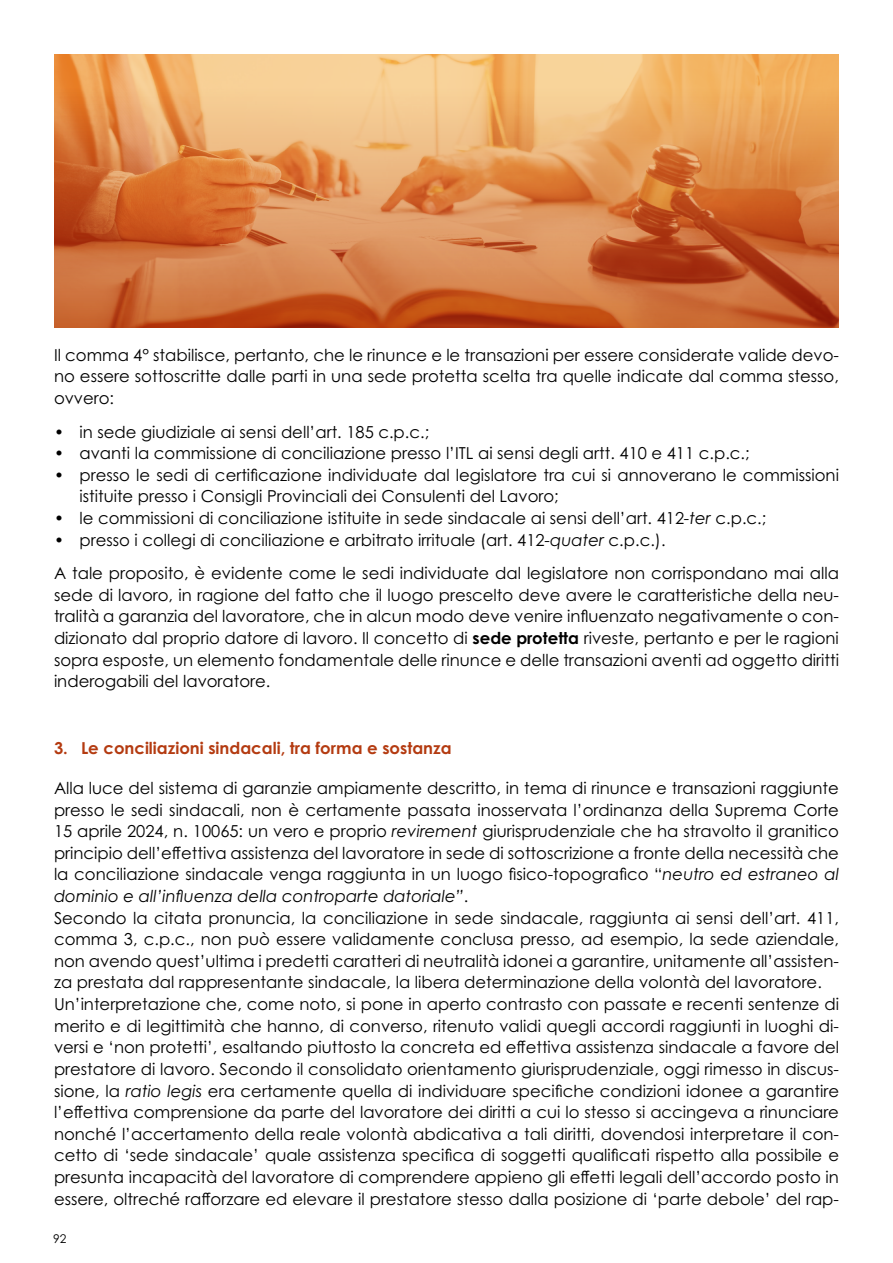
<style>
.page{position:relative;width:893px;height:1263px;background:#fff}
.page>*{position:absolute;margin:0;border:0;box-sizing:border-box;transform-origin:0 0}
.t1{font:16.5px/21.6px "Century Gothic Pro";color:#000}
.t2{font:700 16.5px "Century Gothic Pro";color:#b43b11}
.t3{font:12px "Century Gothic Pro";color:#000}
.s1{font-style:italic}
.s2{font-weight:700}
</style>
<div class="page">
<img style="left:54px;top:54px;width:785px;height:273px">
<p class="t1" style="left:54px;top:344px;width:786px;text-align:justify">Il comma 4° stabilisce, pertanto, che le rinunce e le transazioni per essere considerate valide devo&shy;no essere sottoscritte dalle parti in una sede protetta scelta tra quelle indicate dal comma stesso, ovvero:</p>
<p class="t1" style="left:54px;top:421px;width:377px">• in sede giudiziale ai sensi dell’art. 185 c.p.c.;</p>
<p class="t1" style="left:54px;top:442px;width:697px">• avanti la commissione di conciliazione presso l’ITL ai sensi degli artt. 410 e 411 c.p.c.;</p>
<p class="t1" style="left:80px;top:464px;width:761px;text-indent:-26px">• presso le sedi di certificazione individuate dal legislatore tra cui si annoverano le commissioni istituite presso i Consigli Provinciali dei Consulenti del Lavoro;</p>
<p class="t1" style="left:54px;top:507px;width:714px">• le commissioni di conciliazione istituite in sede sindacale ai sensi dell’art. 412<span class="s1">-ter</span> c.p.c.;</p>
<p class="t1" style="left:54px;top:523px;width:786px;line-height:33.6px">• presso i collegi di conciliazione e arbitrato irrituale (art. 412<span class="s1">-quater</span> c.p.c.).<br>A tale proposito, è evidente come le sedi individuate dal legislatore non corrispondano mai alla</p>
<p class="t1" style="left:54px;top:584px;width:786px;text-align:justify">sede di lavoro, in ragione del fatto che il luogo prescelto deve avere le caratteristiche della neu&shy;tralità a garanzia del lavoratore, che in alcun modo deve venire influenzato negativamente o con&shy;dizionato dal proprio datore di lavoro. Il concetto di <span class="s2">sede protetta</span> riveste, pertanto e per le ragioni sopra esposte, un elemento fondamentale delle rinunce e delle transazioni aventi ad oggetto diritti inderogabili del lavoratore.</p>
<p class="t2" style="left:54px;top:738px;width:399px">3. Le conciliazioni sindacali, tra forma e sostanza</p>
<p class="t1" style="left:54px;top:777px;width:787px">Alla luce del sistema di garanzie ampiamente descritto, in tema di rinunce e transazioni raggiunte presso le sedi sindacali, non è certamente passata inosservata l’ordinanza della Suprema Corte 15 aprile 2024, n. 10065: un vero e proprio <span class="s1">revirement</span> giurisprudenziale che ha stravolto il granitico principio dell’effettiva assistenza del lavoratore in sede di sottoscrizione a fronte della necessità che la conciliazione sindacale venga raggiunta in un luogo fisico-topografico “<span class="s1">neutro ed estraneo al dominio e all’influenza della controparte datoriale”</span>.<br>Secondo la citata pronuncia, la conciliazione in sede sindacale, raggiunta ai sensi dell’art. 411, comma 3, c.p.c., non può essere validamente conclusa presso, ad esempio, la sede aziendale, non avendo quest’ultima i predetti caratteri di neutralità idonei a garantire, unitamente all’assisten&shy;za prestata dal rappresentante sindacale, la libera determinazione della volontà del lavoratore.<br>Un’interpretazione che, come noto, si pone in aperto contrasto con passate e recenti sentenze di merito e di legittimità che hanno, di converso, ritenuto validi quegli accordi raggiunti in luoghi di&shy;versi e ‘non protetti’, esaltando piuttosto la concreta ed effettiva assistenza sindacale a favore del prestatore di lavoro. Secondo il consolidato orientamento giurisprudenziale, oggi rimesso in discus&shy;sione, la <span class="s1">ratio legis</span> era certamente quella di individuare specifiche condizioni idonee a garantire l’effettiva comprensione da parte del lavoratore dei diritti a cui lo stesso si accingeva a rinunciare nonché l’accertamento della reale volontà abdicativa a tali diritti, dovendosi interpretare il con&shy;cetto di ‘sede sindacale’ quale assistenza specifica di soggetti qualificati rispetto alla possibile e presunta incapacità del lavoratore di comprendere appieno gli effetti legali dell’accordo posto in essere, oltreché rafforzare ed elevare il prestatore stesso dalla posizione di ‘parte debole’ del rap-</p>
<p class="t3" style="left:53px;top:1231px;width:15px">92</p>
</div>
